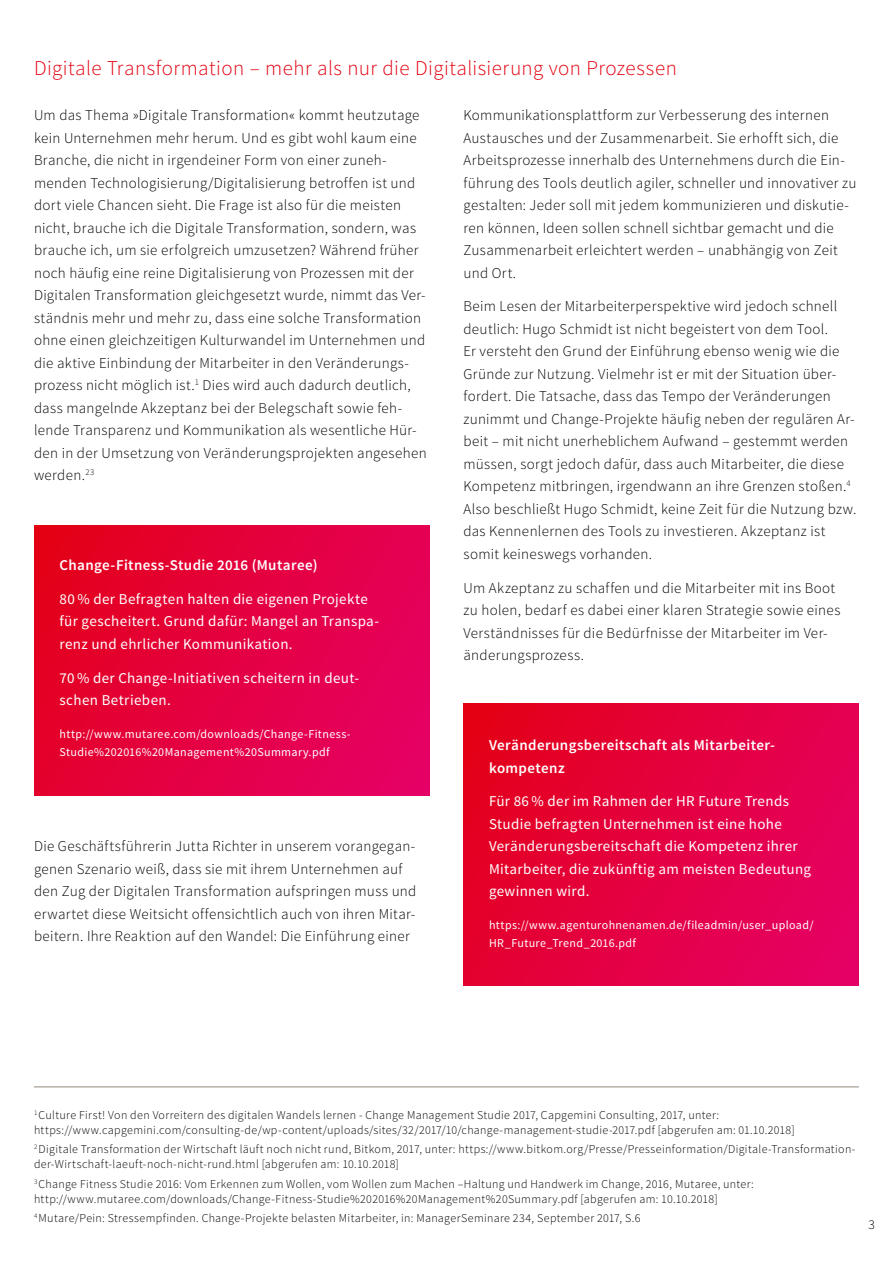
<style>
.page{position:relative;width:893px;height:1263px;background:#fff}
.page>*{position:absolute;margin:0;border:0;box-sizing:border-box;transform-origin:0 0}
.t1{font:300 21px "Source Sans Pro";letter-spacing:.02em;color:#e3000f}
.t2{font:300 15px/22.5px "Source Sans Pro";letter-spacing:.02em;color:#000}
.t3{font:15px/22.5px "Source Sans Pro";letter-spacing:.025em;color:#fff}
.t4{font:600 15px/22.5px "Source Sans Pro";letter-spacing:.025em;color:#fff}
.t5{font:300 13.5px "Source Sans Pro";color:#000}
.t6{font:300 12px/15px "Source Sans Pro";letter-spacing:.03em;color:#000}
.t7{font:12px/18px "Source Sans Pro";letter-spacing:.03em;color:#fff}
</style>
<div class="page">
<div style="left:34px;top:525px;width:395px;height:270px;background:linear-gradient(to right,#e40021,#e5005f)"></div>
<div style="left:463px;top:704px;width:396px;height:281px;background:linear-gradient(to right,#e40021,#e5005f)"></div>
<hr style="left:34px;top:1086px;width:825px;height:1px;background:#91887e">
<h1 class="t1" style="left:34px;top:55px;width:644px">Digitale Transformation – mehr als nur die Digitalisierung von Prozessen</h1>
<p class="t2" style="left:34px;top:104px;width:394px">Um das Thema »Digitale Transformation« kommt heutzutage kein Unternehmen mehr herum. Und es gibt wohl kaum eine Branche, die nicht in irgendeiner Form von einer zuneh&shy;menden Technologisierung/Digitalisierung betroffen ist und dort viele Chancen sieht. Die Frage ist also für die meisten nicht, brauche ich die Digitale Transformation, sondern, was brauche ich, um sie erfolgreich umzusetzen? Während früher noch häufig eine reine Digitalisierung von Prozessen mit der Digitalen Transformation gleichgesetzt wurde, nimmt das Ver&shy;ständnis mehr und mehr zu, dass eine solche Transformation ohne einen gleichzeitigen Kulturwandel im Unternehmen und die aktive Einbindung der Mitarbeiter in den Veränderungs&shy;prozess nicht möglich ist.<sup>1</sup> Dies wird auch dadurch deutlich, dass mangelnde Akzeptanz bei der Belegschaft sowie feh&shy;lende Transparenz und Kommunikation als wesentliche Hür&shy;den in der Umsetzung von Veränderungsprojekten angesehen werden.<sup>23</sup></p>
<p class="t2" style="left:463px;top:104px;width:395px">Kommunikationsplattform zur Verbesserung des internen Austausches und der Zusammenarbeit. Sie erhofft sich, die Arbeitsprozesse innerhalb des Unternehmens durch die Ein&shy;führung des Tools deutlich agiler, schneller und innovativer zu gestalten: Jeder soll mit jedem kommunizieren und diskutie&shy;ren können, Ideen sollen schnell sichtbar gemacht und die Zusammenarbeit erleichtert werden – unabhängig von Zeit und Ort.</p>
<p class="t2" style="left:463px;top:295px;width:394px">Beim Lesen der Mitarbeiterperspektive wird jedoch schnell deutlich: Hugo Schmidt ist nicht begeistert von dem Tool.<br>Er versteht den Grund der Einführung ebenso wenig wie die Gründe zur Nutzung. Vielmehr ist er mit der Situation über&shy;fordert. Die Tatsache, dass das Tempo der Veränderungen zunimmt und Change-Projekte häufig neben der regulären Ar&shy;beit – mit nicht unerheblichem Aufwand – gestemmt werden müssen, sorgt jedoch dafür, dass auch Mitarbeiter, die diese Kompetenz mitbringen, irgendwann an ihre Grenzen stoßen.<sup>4<br></sup>Also beschließt Hugo Schmidt, keine Zeit für die Nutzung bzw. das Kennenlernen des Tools zu investieren. Akzeptanz ist somit keineswegs vorhanden.</p>
<p class="t2" style="left:463px;top:576px;width:378px">Um Akzeptanz zu schaffen und die Mitarbeiter mit ins Boot zu holen, bedarf es dabei einer klaren Strategie sowie eines Verständnisses für die Bedürfnisse der Mitarbeiter im Ver&shy;änderungsprozess.</p>
<p class="t4" style="left:60px;top:554px;width:259px">Change-Fitness-Studie 2016 (Mutaree)</p>
<p class="t3" style="left:60px;top:588px;width:321px">80 % der Befragten halten die eigenen Projekte für gescheitert. Grund dafür: Mangel an Transpa&shy;renz und ehrlicher Kommunikation.</p>
<p class="t3" style="left:60px;top:667px;width:301px">70 % der Change-Initiativen scheitern in deut&shy;schen Betrieben.</p>
<p class="t7" style="left:60px;top:725px;width:293px">http://www.mutaree.com/downloads/Change-Fitness-<br>Studie%202016%20Management%20Summary.pdf</p>
<p class="t4" style="left:489px;top:734px;width:286px">Veränderungsbereitschaft als Mitarbeiter&shy;kompetenz</p>
<p class="t3" style="left:489px;top:790px;width:324px">Für 86 % der im Rahmen der HR Future Trends Studie befragten Unternehmen ist eine hohe Veränderungsbereitschaft die Kompetenz ihrer Mitarbeiter, die zukünftig am meisten Bedeutung gewinnen wird.</p>
<p class="t7" style="left:489px;top:916px;width:326px">https://www.agenturohnenamen.de/fileadmin/user_upload/<br>HR_Future_Trend_2016.pdf</p>
<p class="t2" style="left:34px;top:835px;width:384px">Die Geschäftsführerin Jutta Richter in unserem vorangegan&shy;genen Szenario weiß, dass sie mit ihrem Unternehmen auf den Zug der Digitalen Transformation aufspringen muss und erwartet diese Weitsicht offensichtlich auch von ihren Mitar&shy;beitern. Ihre Reaktion auf den Wandel: Die Einführung einer</p>
<p class="t6" style="left:34px;top:1108px;width:762px"><sup>1</sup>Culture First! Von den Vorreitern des digitalen Wandels lernen - Change Management Studie 2017, Capgemini Consulting, 2017, unter: https://www.capgemini.com/consulting-de/wp-content/uploads/sites/32/2017/10/change-management-studie-2017.pdf [abgerufen am: 01.10.2018]</p>
<p class="t6" style="left:34px;top:1142px;width:823px"><sup>2</sup>Digitale Transformation der Wirtschaft läuft noch nicht rund, Bitkom, 2017, unter: https://www.bitkom.org/Presse/Presseinformation/Digitale-Transformation&shy;der-Wirtschaft-laeuft-noch-nicht-rund.html [abgerufen am: 10.10.2018]</p>
<p class="t6" style="left:34px;top:1176px;width:721px"><sup>3</sup>Change Fitness Studie 2016: Vom Erkennen zum Wollen, vom Wollen zum Machen –Haltung und Handwerk im Change, 2016, Mutaree, unter: http://www.mutaree.com/downloads/Change-Fitness-Studie%202016%20Management%20Summary.pdf [abgerufen am: 10.10.2018]</p>
<p class="t6" style="left:34px;top:1210px;width:608px"><sup>4</sup>Mutare/Pein: Stressempfinden. Change-Projekte belasten Mitarbeiter, in: ManagerSeminare 234, September 2017, S.6</p>
<p class="t5" style="left:868px;top:1216px;width:8px">3</p>
</div>
